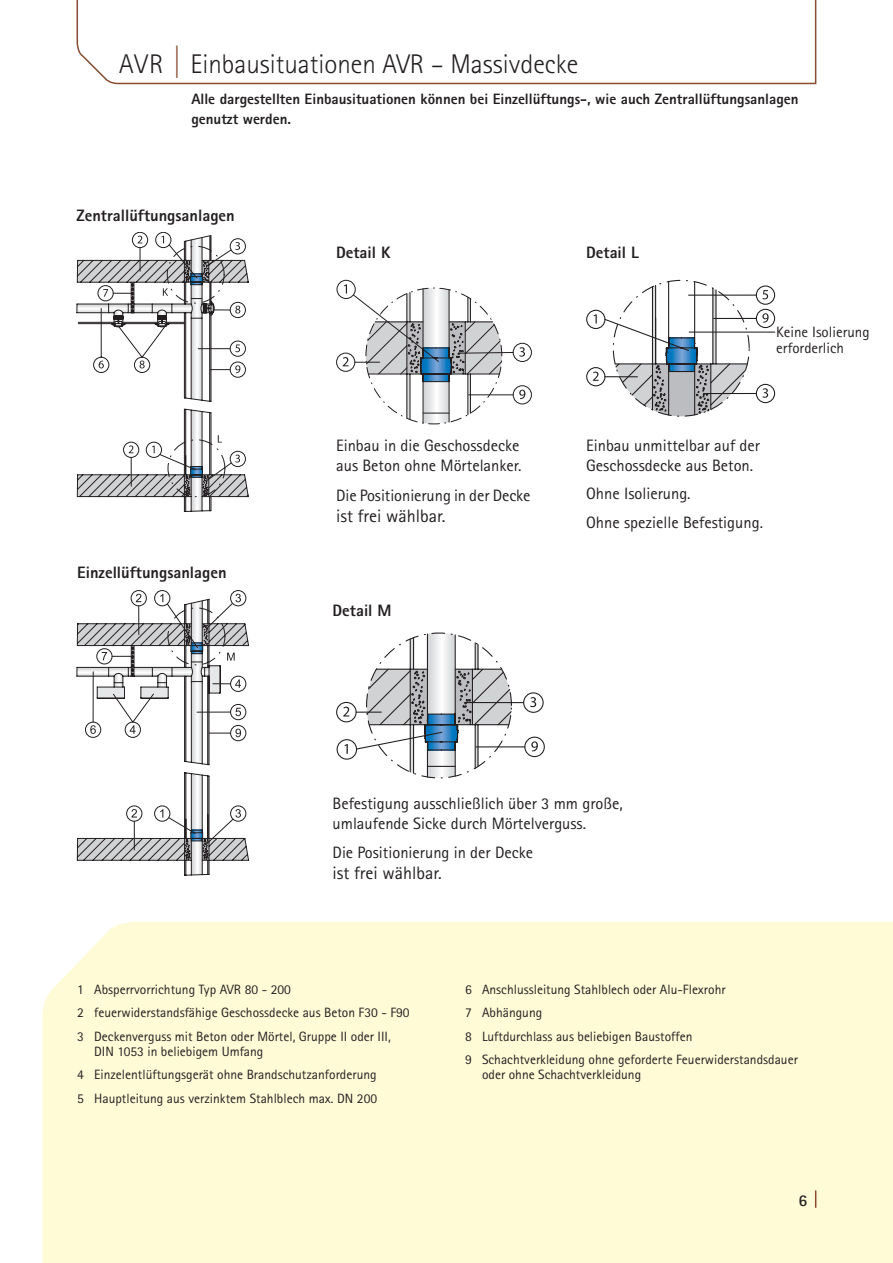
<style>
.page{position:relative;width:893px;height:1263px;background:#fff}
.page>*{position:absolute;margin:0;border:0;box-sizing:border-box;transform-origin:0 0}
.t1{font:300 27px "Rotis Sans Serif";color:#231f20}
.t2{font:18px "Rotis Sans Serif";color:#231f20}
.t3{font:16.5px/19.8px "Rotis Sans Serif";color:#231f20}
.t4{font:800 16.5px "Rotis Sans Serif";color:#231f20}
.t5{font:700 16.5px "Rotis Sans Serif";color:#231f20}
.t6{font:800 15px/19.5px "Rotis Sans Serif";color:#231f20}
.t7{font:15px/16px "Rotis Sans Serif";color:#231f20}
.t8{font:13.5px/23.5px "Rotis Sans Serif";color:#231f20}
.s1{font-size:36px;color:#894c33}
</style>
<div class="page">
<div style="left:43px;top:922px;width:850px;height:341px;background:#fffbd6"></div>
<svg style="left:76px;top:0;width:741px;height:85px"></svg>
<svg style="left:78px;top:232px;width:170px;height:279px"></svg>
<hr style="left:202px;top:237px;width:1px;height:37px;background:#231f20">
<div style="left:337px;top:280px;width:19px;height:19px;border:1px solid #231f20;border-radius:50%"></div>
<svg style="left:336px;top:284px;width:196px;height:140px"></svg>
<div style="left:586px;top:310px;width:19px;height:19px;border:1px solid #231f20;border-radius:50%"></div>
<div style="left:586px;top:367px;width:19px;height:19px;border:1px solid #231f20;border-radius:50%"></div>
<svg style="left:593px;top:280px;width:182px;height:136px"></svg>
<svg style="left:77px;top:590px;width:171px;height:285px"></svg>
<svg style="left:336px;top:633px;width:209px;height:145px"></svg>
<hr style="left:689px;top:332px;width:86px;height:1px;background:#231f20">
<svg style="left:815px;top:1190px;width:1px;height:18px"></svg>
<h1 class="t1" style="left:119px;top:48px;width:461px">AVR <span class="s1">|</span> Einbausituationen AVR – Massivdecke</h1>
<p class="t6" style="left:191px;top:89px;width:609px">Alle dargestellten Einbausituationen können bei Einzellüftungs-, wie auch Zentrallüftungsanlagen genutzt werden.</p>
<p class="t4" style="left:77px;top:205px;width:160px">Zentrallüftungsanlagen</p>
<p class="t4" style="left:77px;top:561px;width:151px">Einzellüftungsanlagen</p>
<p class="t4" style="left:336px;top:242px;width:56px">Detail K</p>
<p class="t3" style="left:336px;top:436px;width:187px">Einbau in die Geschossdecke aus Beton ohne Mörtelanker.</p>
<p class="t3" style="left:336px;top:485px;width:196px">Die Positionierung in der Decke</p>
<h2 class="t2" style="left:336px;top:505px;width:111px">ist frei wählbar.</h2>
<p class="t4" style="left:333px;top:599px;width:60px">Detail M</p>
<p class="t4" style="left:586px;top:242px;width:54px">Detail L</p>
<p class="t7" style="left:776px;top:323px;width:95px">Keine Isolierung erforderlich</p>
<p class="t3" style="left:586px;top:436px;width:175px">Einbau unmittelbar auf der<br>Geschossdecke aus Beton.</p>
<p class="t3" style="left:586px;top:479px;width:178px;line-height:28.3px">Ohne Isolierung.<br>Ohne spezielle Befestigung.</p>
<p class="t3" style="left:333px;top:793px;width:292px">Befestigung ausschließlich über 3 mm große, umlaufende Sicke durch Mörtelverguss.</p>
<p class="t3" style="left:333px;top:843px;width:202px">Die Positionierung in der Decke</p>
<h2 class="t2" style="left:333px;top:863px;width:111px">ist frei wählbar.</h2>
<p class="t8" style="left:77px;top:977px;width:334px">1 Absperrvorrichtung Typ AVR 80 - 200<br>2 feuerwiderstandsfähige Geschossdecke aus Beton F30 - F90<br>3 Deckenverguss mit Beton oder Mörtel, Gruppe II oder III,</p>
<p class="t8" style="left:77px;top:1039px;width:301px;text-indent:17px">DIN 1053 in beliebigem Umfang<br>4 Einzelentlüftungsgerät ohne Brandschutzanforderung<br>5 Hauptleitung aus verzinktem Stahlblech max. DN 200</p>
<p class="t8" style="left:465px;top:977px;width:334px">6 Anschlussleitung Stahlblech oder Alu-Flexrohr<br>7 Abhängung<br>8 Luftdurchlass aus beliebigen Baustoffen<br>9 Schachtverkleidung ohne geforderte Feuerwiderstandsdauer</p>
<p class="t8" style="left:482px;top:1063px;width:161px">oder ohne Schachtverkleidung</p>
<p class="t5" style="left:798px;top:1190px;width:10px">6</p>
</div>
